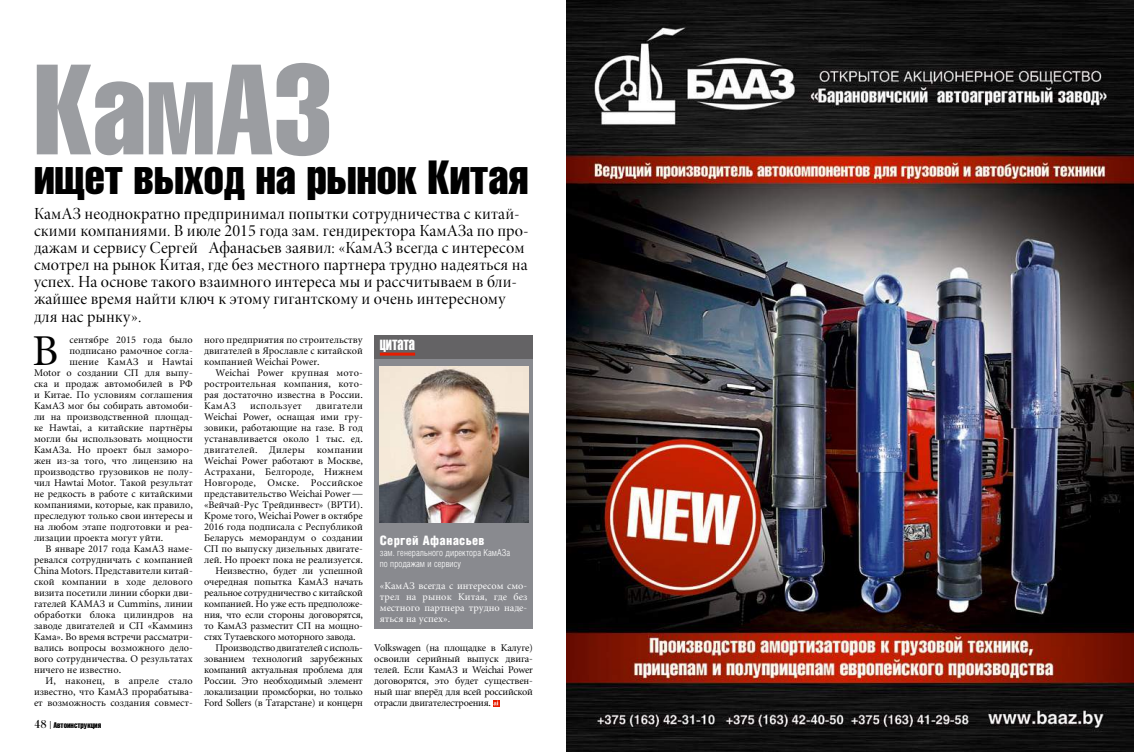
<style>
.page{position:relative;width:1134px;height:752px;background:#fff}
.page>*{position:absolute;margin:0;border:0;box-sizing:border-box;transform-origin:0 0}
.t1{font:125.9px "Helios Compressed C";color:#9b9da1}
.t2{font:47.1px "Helios Compressed C";color:#000}
.t3{font:43.2px "Miniature";color:#000}
.t4{font:18px "Helios Extra Compressed C";letter-spacing:-.005em;color:#fff}
.t5{font:17px/17px "Minion Pro Disp";letter-spacing:.005em;color:#000}
.t6{font:900 13px "Helios Cond";letter-spacing:.02em;color:#fff}
.t7{font:10px/11px "Miniature";color:#000;text-align:justify}
.t8{font:10px "Miniature";letter-spacing:-.02em;color:#000}
.t9{font:10px "Miniature";letter-spacing:-.025em;color:#000}
.t10{font:10px/11px "Miniature";color:#fff;text-align:justify}
.t11{font:10px "Miniature";letter-spacing:.025em;color:#000}
.t12{font:10px "Miniature";letter-spacing:.02em;color:#000}
.t13{font:10px "Miniature";letter-spacing:.03em;color:#000}
.t14{font:9.5px/11px "Helios Cond Light C";letter-spacing:.01em;color:#fff}
.t15{font:8px "Helios Compressed C";color:#000}
.s1{font-family:"Bodoni C";font-size:12px}
.s2{font-family:"Minion Pro"}
</style>
<div class="page">
<svg style="left:493px;top:700px;width:6px;height:5px"></svg>
<div style="left:374px;top:334px;width:159px;height:29px;background:#646365"></div>
<div style="left:374px;top:359px;width:159px;height:269px;background:#898a8f"></div>
<hr style="left:380px;top:352px;width:35px;height:3px;background:#e71c00">
<img style="left:379px;top:366px;width:149px;height:155px">
<img style="left:567px;top:0;width:567px;height:751px">
<h1 class="t1" style="left:34px;top:35px;width:299px">КамАЗ</h1>
<h2 class="t2" style="left:34px;top:149px;width:496px">ищет выход на рынок Китая</h2>
<p class="t5" style="left:34px;top:206px;width:496px">КамАЗ неоднократно предпринимал попытки сотрудничества с китай&shy;скими компаниями. В июле 2015 года зам. гендиректора КамАЗа по про&shy;дажам и сервису Сергей Афанасьев заявил: «КамАЗ всегда с интересом смотрел на рынок Китая, где без местного партнера трудно надеяться на успех. На основе такого взаимного интереса мы и рассчитываем в бли&shy;жайшее время найти ключ к этому гигантскому и очень интересному для нас рынку».</p>
<h3 class="t3" style="left:32px;top:329px;width:27px">В</h3>
<p class="t7" style="left:69px;top:334px;width:125px">сентябре 2015 года было</p>
<p class="t7" style="left:204px;top:334px;width:160px">ного предприятия по строительству двигателей в Ярославле с китайской компанией Weichai Power.</p>
<p class="t7" style="left:204px;top:367px;width:160px;text-indent:11px">Weichai Power крупная мото&shy;ростроительная компания, кото&shy;рая достаточно известна в России.<br>КамАЗ</p>
<h3 class="t4" style="left:380px;top:333px;width:37px">цитата</h3>
<p class="t7" style="left:69px;top:345px;width:125px">подписано рамочное согла-</p>
<p class="t7" style="left:69px;top:356px;width:125px">шение КамАЗ и Hawtai</p>
<p class="t7" style="left:34px;top:367px;width:160px">Motor о создании СП для выпу-</p>
<p class="t7" style="left:34px;top:378px;width:160px">ска и продаж автомобилей в РФ</p>
<p class="t7" style="left:34px;top:389px;width:160px">и Китае. По условиям соглашения</p>
<p class="t7" style="left:34px;top:400px;width:160px">КамАЗ мог бы собирать автомоби-</p>
<p class="t7" style="left:34px;top:411px;width:160px">ли на производственной площад-</p>
<p class="t7" style="left:34px;top:422px;width:160px">ке Hawtai, а китайские партнёры</p>
<p class="t7" style="left:34px;top:433px;width:160px">могли бы использовать мощности</p>
<p class="t7" style="left:34px;top:444px;width:160px">КамАЗа. Но проект был заморо-</p>
<p class="t7" style="left:34px;top:455px;width:160px">жен из-за того, что лицензию на</p>
<p class="t7" style="left:34px;top:466px;width:160px">производство грузовиков не полу-</p>
<p class="t7" style="left:34px;top:477px;width:160px">чил Hawtai Motor. Такой результат</p>
<p class="t7" style="left:34px;top:488px;width:160px">не редкость в работе с китайскими</p>
<p class="t7" style="left:34px;top:499px;width:160px">компаниями, которые, как правило,</p>
<p class="t7" style="left:34px;top:510px;width:160px">преследуют только свои интересы и</p>
<p class="t7" style="left:34px;top:521px;width:160px">на любом этапе подготовки и реа-</p>
<p class="t7" style="left:34px;top:532px;width:131px">лизации проекта могут уйти.</p>
<p class="t7" style="left:45px;top:543px;width:149px">В январе 2017 года КамАЗ наме-</p>
<p class="t7" style="left:34px;top:554px;width:160px">ревался сотрудничать с компанией</p>
<p class="t7" style="left:34px;top:565px;width:160px">China Motors. Представители китай-</p>
<p class="t7" style="left:34px;top:576px;width:160px">ской компании в ходе делового</p>
<p class="t7" style="left:34px;top:587px;width:160px">визита посетили линии сборки дви-</p>
<p class="t7" style="left:34px;top:598px;width:160px">гателей КАМАЗ и Cummins, линии</p>
<p class="t7" style="left:34px;top:609px;width:160px">обработки блока цилиндров на</p>
<p class="t7" style="left:34px;top:620px;width:160px">заводе двигателей и СП «Камминз</p>
<p class="t7" style="left:34px;top:631px;width:160px">Кама». Во время встречи рассматри-</p>
<p class="t7" style="left:34px;top:642px;width:160px">вались вопросы возможного дело-</p>
<p class="t7" style="left:34px;top:653px;width:160px">вого сотрудничества. О результатах</p>
<p class="t7" style="left:34px;top:664px;width:89px">ничего не известно.</p>
<p class="t12" style="left:45px;top:675px;width:149px">И, наконец, в апреле стало</p>
<p class="t7" style="left:34px;top:686px;width:160px">известно, что КамАЗ прорабатыва-</p>
<p class="t7" style="left:34px;top:697px;width:160px">ет возможность создания совмест-</p>
<p class="t13" style="left:250px;top:400px;width:53px">использует</p>
<p class="t13" style="left:316px;top:400px;width:48px">двигатели</p>
<p class="t7" style="left:204px;top:411px;width:160px">Weichai Power, оснащая ими гру-</p>
<p class="t7" style="left:204px;top:422px;width:160px">зовики, работающие на газе. В год</p>
<p class="t7" style="left:204px;top:433px;width:160px">устанавливается около 1 тыс. ед.</p>
<p class="t11" style="left:204px;top:444px;width:160px">двигателей. Дилеры компании</p>
<p class="t7" style="left:204px;top:455px;width:160px">Weichai Power работают в Москве,</p>
<p class="t12" style="left:204px;top:466px;width:160px">Астрахани, Белгороде, Нижнем</p>
<p class="t11" style="left:204px;top:477px;width:160px">Новгороде, Омске. Российское</p>
<p class="t7" style="left:204px;top:488px;width:160px">представительство Weichai Power —</p>
<p class="t7" style="left:204px;top:499px;width:160px">«Вейчай-Рус Трейдинвест» (ВРТИ).</p>
<p class="t7" style="left:204px;top:510px;width:160px">Кроме того, Weichai Power в октябре</p>
<p class="t7" style="left:204px;top:521px;width:160px">2016 года подписала с Республикой</p>
<p class="t7" style="left:204px;top:532px;width:160px">Беларусь меморандум о создании</p>
<p class="t7" style="left:204px;top:543px;width:160px">СП по выпуску дизельных двигате-</p>
<p class="t7" style="left:204px;top:554px;width:160px">лей. Но проект пока не реализуется.</p>
<p class="t7" style="left:215px;top:565px;width:149px">Неизвестно, будет ли успешной</p>
<p class="t7" style="left:204px;top:576px;width:160px">очередная попытка КамАЗ начать</p>
<p class="t8" style="left:204px;top:587px;width:160px">реальное сотрудничество с китайской</p>
<p class="t8" style="left:204px;top:598px;width:160px">компанией. Но уже есть предположе-</p>
<p class="t8" style="left:204px;top:609px;width:160px">ния, что если стороны договорятся,</p>
<p class="t8" style="left:204px;top:620px;width:160px">то КамАЗ разместит СП на мощно-</p>
<p class="t8" style="left:204px;top:631px;width:153px">стях Тутаевского моторного завода.</p>
<p class="t9" style="left:215px;top:642px;width:149px">Производстводвигателейсисполь-</p>
<p class="t7" style="left:204px;top:653px;width:160px">зованием технологий зарубежных</p>
<p class="t9" style="left:204px;top:664px;width:160px">компаний актуальная проблема для</p>
<p class="t8" style="left:204px;top:675px;width:160px">России. Это необходимый элемент</p>
<p class="t9" style="left:204px;top:686px;width:160px">локализации промсборки, но только</p>
<p class="t9" style="left:204px;top:697px;width:160px">Ford Sollers (в Татарстане) и концерн</p>
<h3 class="t6" style="left:380px;top:532px;width:106px">Сергей Афанасьев</h3>
<p class="t14" style="left:380px;top:546px;width:132px">зам. генерального директора КамАЗа по продажам и сервису</p>
<p class="t10" style="left:380px;top:580px;width:149px">«КамАЗ всегда с интересом смо&shy;трел на рынок Китая, где без местного партнера трудно наде&shy;яться на успех».</p>
<p class="t7" style="left:374px;top:642px;width:160px">Volkswagen (на площадке в Калуге) освоили серийный выпуск двига&shy;телей. Если КамАЗ и Weichai Power договорятся, это будет существен&shy;ный шаг вперёд для всей российской отрасли двигателестроения.</p>
<p class="t15" style="left:34px;top:720px;width:69px"><span class="s1">48</span> <span class="s2">|</span> Автоинструкция</p>
</div>
